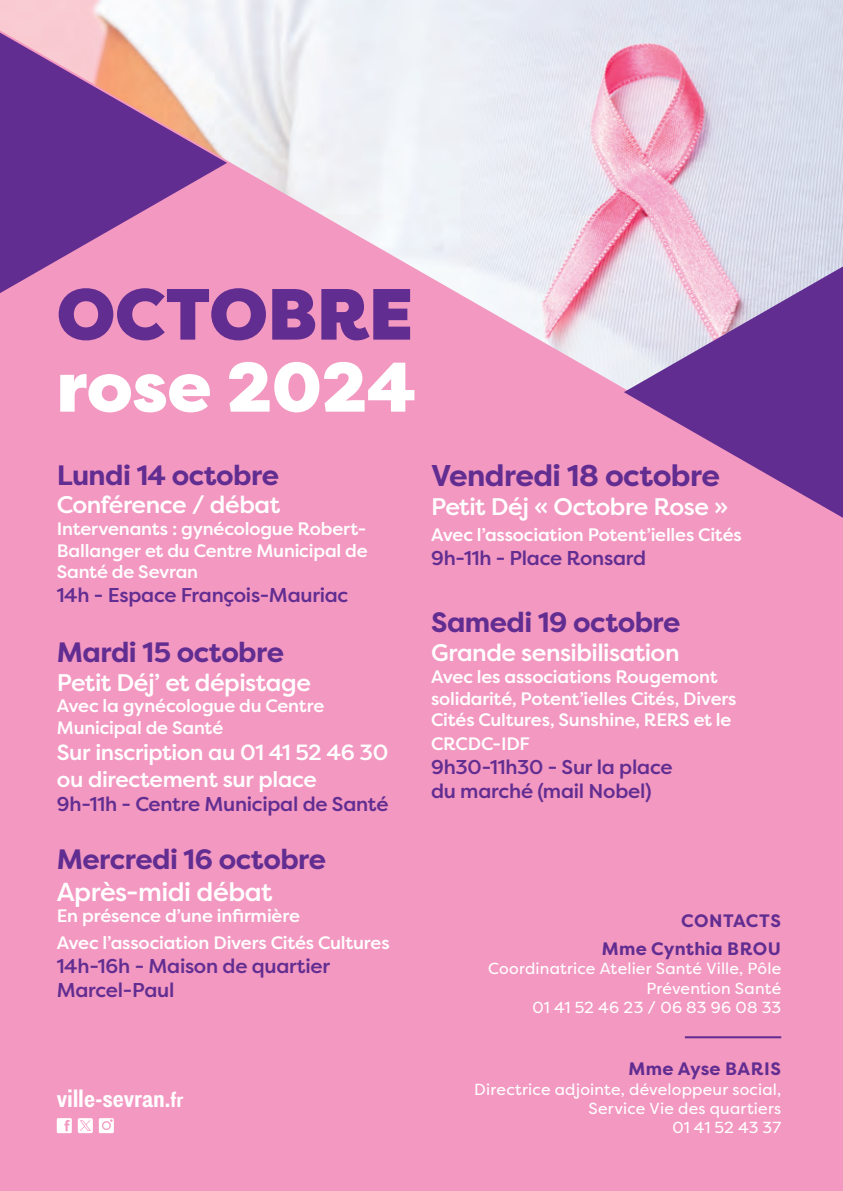
<style>
.page{position:relative;width:843px;height:1191px;background:#f398c1}
.page>*{position:absolute;margin:0;border:0;box-sizing:border-box;transform-origin:0 0}
.t1{font:900 72.4px "Filson Pro";color:#612d91}
.t2{font:900 70px "Filson Pro";color:#fff}
.t3{font:700 30px "Filson Pro";letter-spacing:-.02em;color:#612d91}
.t4{font:700 28px "Filson Pro";letter-spacing:-.02em;color:#612d91}
.t5{font:700 26.4px "Nitti Grotesk Cond";color:#fff}
.t6{font:500 26px "Filson Pro";letter-spacing:-.02em;color:#fff}
.t7{font:500 24px "Filson Pro";letter-spacing:-.02em;color:#fff}
.t8{font:500 22px/26.4px "Filson Pro";letter-spacing:-.02em;color:#fff}
.t9{font:500 20px/24px "Filson Pro";letter-spacing:-.015em;color:#612d91}
.t10{font:500 18px/21.6px "Filson Pro";letter-spacing:-.01em;color:#fff}
.t11{font:700 18px "Filson Pro";letter-spacing:.02em;color:#612d91}
.t12{font:16px/19.2px "Filson Pro";letter-spacing:.01em;color:#fff;text-align:right}
.s1{font-size:23px}
</style>
<div class="page">
<img style="left:0;top:0;width:843px;height:388px">
<svg style="left:57px;top:1118px;width:15px;height:15px"></svg>
<svg style="left:99px;top:1118px;width:15px;height:15px"></svg>
<div style="left:103px;top:1122px;width:6px;height:7px;background:#fff;border-radius:50%"></div>
<svg style="left:78px;top:1118px;width:15px;height:15px"></svg>
<svg style="left:624px;top:252px;width:219px;height:266px"></svg>
<svg style="left:0;top:16px;width:227px;height:293px"></svg>
<hr style="left:685px;top:1036px;width:96px;height:2px;background:#612d91">
<p class="t1" style="left:57px;top:269px;width:358px">OCTOBRE</p>
<p class="t2" style="left:57px;top:343px;width:360px">rose 2024</p>
<p class="t4" style="left:57px;top:457px;width:224px">Lundi 14 octobre</p>
<p class="t7" style="left:57px;top:488px;width:225px">Conférence / débat</p>
<p class="t10" style="left:57px;top:517px;width:312px;text-align:justify">Intervenants : gynécologue Robert-Ballanger et du Centre Municipal de Santé de Sevran</p>
<p class="t9" style="left:57px;top:583px;width:293px">14h - Espace François-Mauriac</p>
<p class="t4" style="left:57px;top:634px;width:229px">Mardi 15 octobre</p>
<p class="t7" style="left:57px;top:665px;width:256px">Petit Déj’ et dépistage</p>
<p class="t10" style="left:57px;top:695px;width:269px">Avec la gynécologue du Centre<br>Municipal de Santé</p>
<p class="t8" style="left:57px;top:739px;width:333px">Sur inscription au 01 41 52 46 30 ou directement sur place</p>
<p class="t9" style="left:57px;top:791px;width:333px">9h-11h - Centre Municipal de Santé</p>
<p class="t4" style="left:57px;top:841px;width:271px">Mercredi 16 octobre</p>
<p class="t6" style="left:57px;top:873px;width:217px">Après-midi débat</p>
<p class="t10" style="left:57px;top:902px;width:334px;line-height:26.4px">En présence d’une infirmière<br>Avec l’association Divers Cités Cultures</p>
<p class="t9" style="left:57px;top:953px;width:275px">14h-16h - Maison de quartier<br>Marcel-Paul</p>
<p class="t5" style="left:57px;top:1085px;width:128px">ville-sevran.<span class="s1">fr</span></p>
<p class="t3" style="left:431px;top:457px;width:290px">Vendredi 18 octobre</p>
<p class="t7" style="left:431px;top:490px;width:299px">Petit Déj « Octobre Rose »</p>
<p class="t10" style="left:431px;top:524px;width:312px">Avec l’association Potent’ielles Cités</p>
<p class="t9" style="left:431px;top:546px;width:217px">9h-11h - Place Ronsard</p>
<p class="t4" style="left:431px;top:605px;width:251px">Samedi 19 octobre</p>
<p class="t7" style="left:431px;top:636px;width:250px">Grande sensibilisation</p>
<p class="t10" style="left:431px;top:665px;width:307px">Avec les associations Rougemont solidarité, Potent’ielles Cités, Divers<br>Cités Cultures, Sunshine, RERS et le</p>
<p class="t10" style="left:431px;top:732px;width:100px">CRCDC-IDF</p>
<p class="t9" style="left:431px;top:755px;width:243px">9h30-11h30 - Sur la place du marché (mail Nobel)</p>
<p class="t11" style="left:681px;top:909px;width:101px">CONTACTS</p>
<p class="t11" style="left:602px;top:937px;width:181px">Mme Cynthia BROU</p>
<p class="t12" style="left:488px;top:959px;width:294px">Coordinatrice Atelier Santé Ville, Pôle<br>Prévention Santé</p>
<p class="t12" style="left:532px;top:997px;width:250px">01 41 52 46 23 / 06 83 96 08 33</p>
<p class="t11" style="left:628px;top:1057px;width:154px">Mme Ayse BARIS</p>
<p class="t12" style="left:474px;top:1079px;width:308px">Directrice adjointe, développeur social,<br>Service Vie des quartiers</p>
<p class="t12" style="left:672px;top:1117px;width:110px">01 41 52 43 37</p>
</div>
